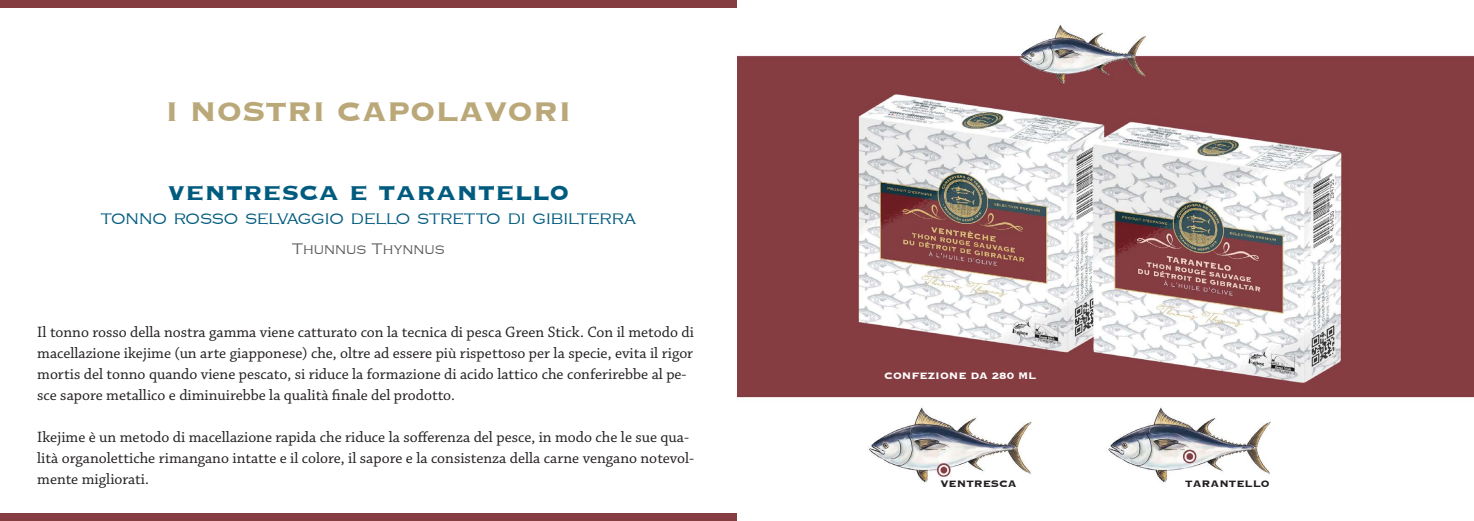
<style>
.page{position:relative;width:1474px;height:521px;background:#fff}
.page>*{position:absolute;margin:0;border:0;box-sizing:border-box;transform-origin:0 0}
.t1{font:700 35px "Copperplate";color:#baa879}
.t2{font:700 31.5px "Copperplate";color:#005b7f}
.t3{font:19.25px "Copperplate";color:#005b7f}
.t4{font:15.75px/21px "Chaparral Pro";color:#231f20}
.t5{font:15.75px "Copperplate";color:#58595b}
.t6{font:700 12.25px "Copperplate";color:#231f20}
.t7{font:700 12.25px "Copperplate";color:#fff}
</style>
<div class="page">
<img style="left:737px;top:25px;width:736px;height:458px">
<div style="left:0;top:0;width:737px;height:7px;background:#853d41"></div>
<div style="left:0;top:513px;width:737px;height:8px;background:#853d41"></div>
<h1 class="t1" style="left:165px;top:89px;width:50px">i nos</h1>
<h1 class="t1" style="left:265px;top:89px;width:95px">tri capolavori</h1>
<h2 class="t2" style="left:168px;top:170px;width:402px">ventresca e tarantello</h2>
<p class="t3" style="left:101px;top:207px;width:536px">tonno rosso selvaggio dello stretto di gibilterra</p>
<p class="t5" style="left:292px;top:241px;width:154px">Thunnus Thynnus</p>
<p class="t4" style="left:37px;top:322px;width:658px">Il tonno rosso della nostra gamma viene catturato con la tecnica di pesca Green Stick. Con il metodo di macellazione ikejime (un arte giapponese) che, oltre ad essere più rispettoso per la specie, evita il rigor mortis del tonno quando viene pescato, si riduce la formazione di acido lattico che conferirebbe al pe&shy;sce sapore metallico e diminuirebbe la qualità finale del prodotto.</p>
<p class="t4" style="left:37px;top:427px;width:658px">Ikejime è un metodo di macellazione rapida che riduce la sofferenza del pesce, in modo che le sue qua&shy;lità organolettiche rimangano intatte e il colore, il sapore e la consistenza della carne vengano notevol&shy;mente migliorati.</p>
<p class="t7" style="left:884px;top:368px;width:44px">Con fezione</p>
<p class="t7" style="left:970px;top:368px;width:58px">da 280 ml</p>
<p class="t6" style="left:940px;top:475px;width:10px">ven</p>
<p class="t6" style="left:966px;top:475px;width:17px">tresca</p>
<p class="t6" style="left:1185px;top:475px;width:18px">taran</p>
<p class="t6" style="left:1228px;top:475px;width:17px">tello</p>
</div>
